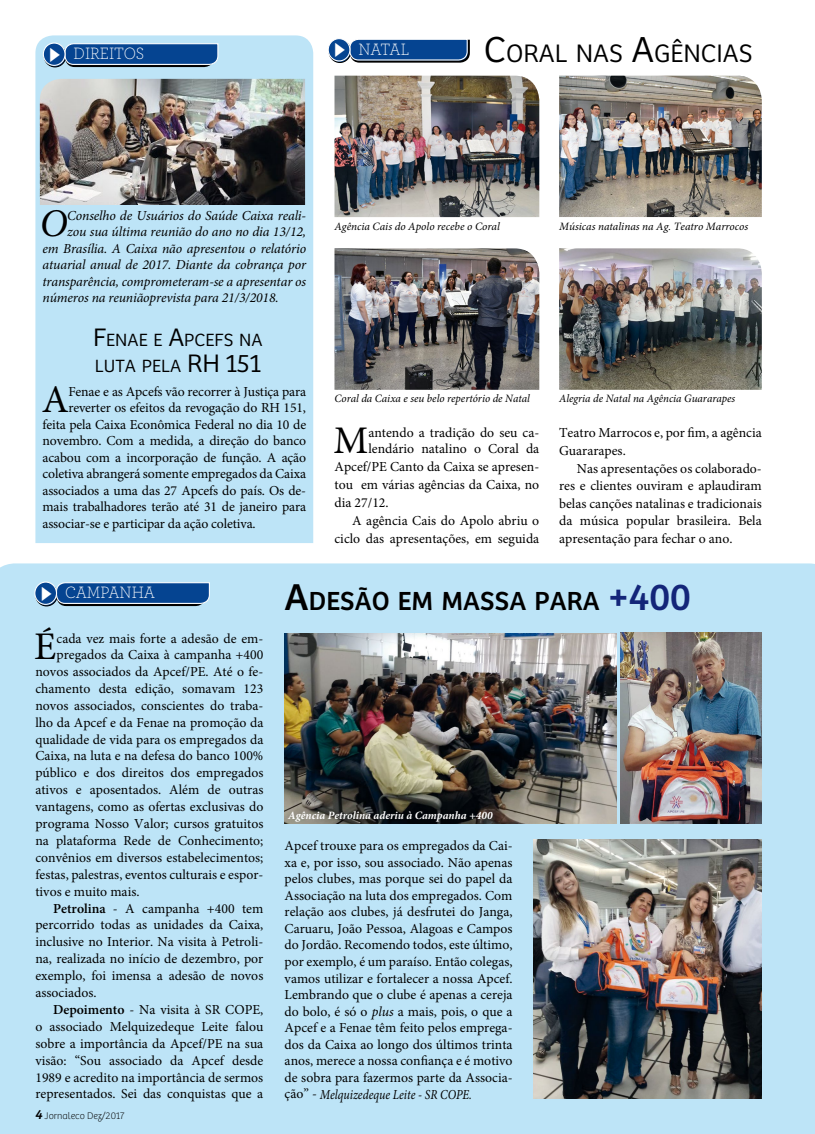
<style>
.page{position:relative;width:815px;height:1134px;background:#fff}
.page>*{position:absolute;margin:0;border:0;box-sizing:border-box;transform-origin:0 0}
.t1{font:39.12px "Minion Pro";color:#000}
.t2{font:italic 39.12px "Minion Pro";color:#000}
.t3{font:27.12px "Bree";color:#000}
.t4{font:300 26.25px "Bree";color:#000}
.t5{font:300 18.38px/26.2px "Bree";color:#000}
.t6{font:300 17.25px "Archer";color:#fff;scale:.92 1}
.t7{font:13.75px/16.6px "Minion Pro";color:#000;text-align:justify}
.t8{font:italic 13.75px "Minion Pro";letter-spacing:-.01em;color:#000}
.t9{font:italic 11.25px "Minion Pro";color:#000}
.t10{font:italic 700 11.25px "Minion Pro";color:#fff}
.t11{font:100 10px "Bree";color:#000}
.s1{font-size:37.5px}
.s2{font-size:26.25px}
.s3{font-weight:600}
.s4{font-weight:400;font-style:italic;font-size:13.75px}
.s5{font-size:38.75px}
.s6{font-size:38.75px;color:#132579}
.s7{font-style:italic}
</style>
<div class="page">
<div style="left:0;top:563px;width:815px;height:571px;background:#bde4f7"></div>
<div style="left:35px;top:35px;width:278px;height:508px;background:#bde4f7"></div>
<img style="left:40px;top:79px;width:265px;height:126px">
<img style="left:620px;top:632px;width:142px;height:192px">
<img style="left:285px;top:634px;width:332px;height:190px">
<img style="left:534px;top:840px;width:228px;height:258px">
<svg style="left:44px;top:45px;width:22px;height:22px"></svg>
<div style="left:44px;top:44px;width:22px;height:23px;border:1px solid #000;border-radius:50%"></div>
<svg style="left:64px;top:43px;width:155px;height:25px;background:#285a96"></svg>
<div style="left:43px;top:43px;width:22px;height:22px;background:#054491;border-radius:50%"></div>
<div style="left:43px;top:43px;width:23px;height:23px;border:1px solid #fff;border-radius:50%"></div>
<div style="left:35px;top:583px;width:23px;height:23px;border:1px solid #000;border-radius:50%"></div>
<svg style="left:55px;top:582px;width:155px;height:25px;background:#285a96"></svg>
<div style="left:35px;top:582px;width:22px;height:22px;background:#054491;border-radius:50%"></div>
<div style="left:34px;top:581px;width:23px;height:24px;border:1px solid #fff;border-radius:50%"></div>
<img style="left:559px;top:76px;width:203px;height:141px">
<img style="left:334px;top:248px;width:205px;height:142px">
<img style="left:559px;top:248px;width:203px;height:142px">
<img style="left:334px;top:76px;width:205px;height:141px">
<svg style="left:329px;top:40px;width:22px;height:22px"></svg>
<div style="left:329px;top:40px;width:22px;height:23px;border:1px solid #000;border-radius:50%"></div>
<svg style="left:349px;top:39px;width:121px;height:24px;background:#245591"></svg>
<div style="left:328px;top:39px;width:22px;height:22px;background:#054491;border-radius:50%"></div>
<div style="left:328px;top:38px;width:22px;height:23px;border:1px solid #fff;border-radius:50%"></div>
<p class="t6" style="left:39px;top:42px;width:116px">✔ DIREITOS</p>
<p class="t6" style="left:324px;top:38px;width:94px">✔ NATAL</p>
<h3 class="t4" style="left:484px;top:39px;width:270px"><span class="s1">C</span>ORAL NAS <span class="s1">A</span>GÊNCIAS</h3>
<h1 class="t2" style="left:40px;top:197px;width:29px">O</h1>
<p class="t8" style="left:67px;top:206px;width:240px">Conselho de Usuários do Saúde Caixa reali-</p>
<p class="t8" style="left:67px;top:223px;width:240px">zou sua última reunião do ano no dia 13/12,</p>
<p class="t8" style="left:43px;top:239px;width:265px">em Brasília. A Caixa não apresentou o relatório</p>
<p class="t8" style="left:43px;top:256px;width:265px">atuarial anual de 2017. Diante da cobrança por</p>
<p class="t8" style="left:43px;top:272px;width:265px">transparência, comprometeram-se a apresentar os</p>
<p class="t8" style="left:43px;top:289px;width:238px">números na reuniãoprevista para 21/3/2018.</p>
<h3 class="t5" style="left:93px;top:327px;width:171px"><span class="s2">F</span>ENAE E <span class="s2">A</span>PCEFS NA<br>LUTA PELA <span class="s2">RH 151</span></h3>
<h1 class="t1" style="left:42px;top:374px;width:29px">A</h1>
<p class="t7" style="left:68px;top:383px;width:239px">Fenae e as Apcefs vão recorrer à Justiça para</p>
<p class="t7" style="left:68px;top:400px;width:239px">reverter os efeitos da revogação do RH 151,</p>
<p class="t7" style="left:43px;top:416px;width:265px">feita pela Caixa Econômica Federal no dia 10 de</p>
<p class="t7" style="left:43px;top:433px;width:265px">novembro. Com a medida, a direção do banco</p>
<p class="t7" style="left:43px;top:449px;width:265px">acabou com a incorporação de função. A ação</p>
<p class="t7" style="left:43px;top:466px;width:265px">coletiva abrangerá somente empregados da Caixa</p>
<p class="t7" style="left:43px;top:482px;width:265px">associados a uma das 27 Apcefs do país. Os de-</p>
<p class="t7" style="left:43px;top:499px;width:265px">mais trabalhadores terão até 31 de janeiro para</p>
<p class="t7" style="left:43px;top:515px;width:215px">associar-se e participar da ação coletiva.</p>
<p class="t9" style="left:334px;top:219px;width:167px">Agência Cais do Apolo recebe o Coral</p>
<p class="t9" style="left:559px;top:219px;width:191px">Músicas natalinas na Ag. Teatro Marrocos</p>
<p class="t9" style="left:334px;top:391px;width:197px">Coral da Caixa e seu belo repertório de Natal</p>
<p class="t9" style="left:559px;top:391px;width:178px">Alegria de Natal na Agência Guararapes</p>
<h1 class="t1" style="left:333px;top:415px;width:36px">M</h1>
<p class="t7" style="left:368px;top:424px;width:172px">antendo a tradição do seu ca&shy;lendário natalino o Coral da</p>
<p class="t7" style="left:334px;top:458px;width:206px;line-height:17.9px">Apcef/PE Canto da Caixa se apresen&shy;tou em várias agências da Caixa, no dia 27/12.</p>
<p class="t7" style="left:334px;top:512px;width:206px;line-height:17.9px;text-align:right">A agência Cais do Apolo abriu o ciclo das apresentações, em seguida</p>
<p class="t7" style="left:559px;top:424px;width:204px;line-height:17.6px">Teatro Marrocos e, por fim, a agência<br>Guararapes.</p>
<p class="t7" style="left:559px;top:459px;width:204px;line-height:17.6px;text-indent:18px">Nas apresentações os colaborado&shy;res e clientes ouviram e aplaudiram belas canções natalinas e tradicionais da música popular brasileira. Bela apresentação para fechar o ano.</p>
<p class="t6" style="left:30px;top:581px;width:137px">✔ CAMPANHA</p>
<h1 class="t1" style="left:34px;top:620px;width:24px">É</h1>
<p class="t7" style="left:57px;top:630px;width:208px">cada vez mais forte a adesão de em-</p>
<p class="t7" style="left:57px;top:646px;width:208px">pregados da Caixa à campanha +400</p>
<p class="t7" style="left:35px;top:663px;width:229px">novos associados da Apcef/PE. Até o fe-</p>
<p class="t7" style="left:35px;top:680px;width:229px">chamento desta edição, somavam 123</p>
<p class="t7" style="left:35px;top:697px;width:229px">novos associados, conscientes do traba-</p>
<p class="t7" style="left:35px;top:714px;width:229px">lho da Apcef e da Fenae na promoção da</p>
<p class="t7" style="left:35px;top:731px;width:229px">qualidade de vida para os empregados da</p>
<p class="t7" style="left:35px;top:748px;width:229px">Caixa, na luta e na defesa do banco 100%</p>
<p class="t7" style="left:35px;top:765px;width:229px">público e dos direitos dos empregados</p>
<p class="t7" style="left:35px;top:782px;width:229px">ativos e aposentados. Além de outras</p>
<p class="t7" style="left:35px;top:798px;width:229px">vantagens, como as ofertas exclusivas do</p>
<p class="t7" style="left:35px;top:815px;width:229px">programa Nosso Valor; cursos gratuitos</p>
<p class="t7" style="left:35px;top:832px;width:229px">na plataforma Rede de Conhecimento;</p>
<p class="t7" style="left:35px;top:849px;width:229px">convênios em diversos estabelecimentos;</p>
<p class="t7" style="left:35px;top:866px;width:229px">festas, palestras, eventos culturais e espor-</p>
<p class="t7" style="left:35px;top:883px;width:106px">tivos e muito mais.</p>
<p class="t7" style="left:53px;top:900px;width:212px"><span class="s3">Petrolina</span> - A campanha +400 tem</p>
<p class="t7" style="left:35px;top:917px;width:229px">percorrido todas as unidades da Caixa,</p>
<p class="t7" style="left:35px;top:934px;width:229px">inclusive no Interior. Na visita à Petroli-</p>
<p class="t7" style="left:35px;top:951px;width:229px">na, realizada no início de dezembro, por</p>
<p class="t7" style="left:35px;top:967px;width:229px">exemplo, foi imensa a adesão de novos</p>
<p class="t7" style="left:35px;top:984px;width:63px">associados.</p>
<p class="t7" style="left:53px;top:1001px;width:212px"><span class="s3">Depoimento</span> - Na visita à SR COPE,</p>
<p class="t7" style="left:35px;top:1018px;width:229px">o associado Melquizedeque Leite falou</p>
<p class="t7" style="left:35px;top:1035px;width:229px">sobre a importância da Apcef/PE na sua</p>
<p class="t7" style="left:35px;top:1052px;width:229px">visão: “Sou associado da Apcef desde</p>
<p class="t7" style="left:35px;top:1069px;width:229px">1989 e acredito na importância de sermos</p>
<p class="t7" style="left:35px;top:1086px;width:229px">representados. Sei das conquistas que a</p>
<p class="t11" style="left:35px;top:1110px;width:91px"><span class="s4">4</span> Jornaleco Dez/2017</p>
<h2 class="t3" style="left:285px;top:585px;width:408px"><span class="s5">A</span>DESÃO EM MASSA PARA <span class="s6">+400</span></h2>
<p class="t10" style="left:288px;top:807px;width:206px">Agência Petrolina aderiu à Campanha +400</p>
<p class="t7" style="left:285px;top:837px;width:230px">Apcef trouxe para os empregados da Cai&shy;xa e, por isso, sou associado. Não apenas pelos clubes, mas porque sei do papel da Associação na luta dos empregados. Com relação aos clubes, já desfrutei do Janga, Caruaru, João Pessoa, Alagoas e Campos do Jordão. Recomendo todos, este último, por exemplo, é um paraíso. Então colegas, vamos utilizar e fortalecer a nossa Apcef.<br>Lembrando que o clube é apenas a cereja do bolo, é só o <span class="s7">plus</span> a mais, pois, o que a Apcef e a Fenae têm feito pelos emprega&shy;dos da Caixa ao longo dos últimos trinta anos, merece a nossa confiança e é motivo de sobra para fazermos parte da Associa&shy;ção” - <span class="s7">Melquizedeque Leite - SR COPE.</span></p>
</div>
